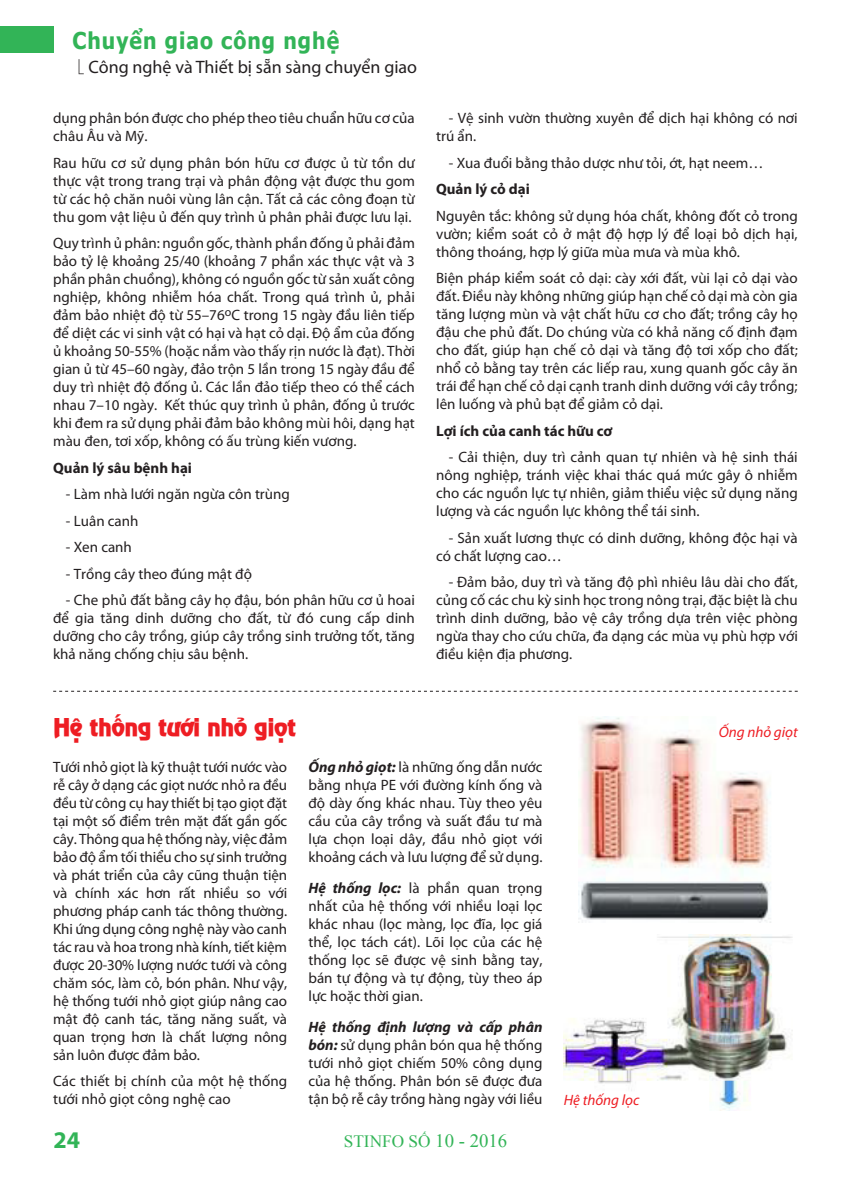
<style>
.page{position:relative;width:851px;height:1191px;background:#fff}
.page>*{position:absolute;margin:0;border:0;box-sizing:border-box;transform-origin:0 0}
.t1{font:24px "UVN Nguyen Du";letter-spacing:-.025em;color:#ee1d23}
.t2{font:700 24px "Myriad Pro";color:#32b457}
.t3{font:700 23.1px "Tahoma";letter-spacing:.05em;color:#32b457;scale:.91 1}
.t4{font:18px "Myriad Pro";color:#231f20}
.t5{font:17.25px "Times New Roman";color:#32b457}
.t6{font:15px/18px "Myriad Pro";color:#231f20;text-align:justify}
.t7{font:700 15px "Myriad Pro";color:#231f20}
.t8{font:italic 15px "Myriad Pro";color:#ee1d23}
.s1{font-weight:700;font-style:italic}
.s2{font-size:18.75px}
</style>
<div class="page">
<div style="left:0;top:26px;width:53px;height:27px;background:#32b457"></div>
<img style="left:563px;top:935px;width:230px;height:175px">
<svg style="left:53px;top:691px;width:744px;height:1px"></svg>
<img style="left:578px;top:716px;width:193px;height:206px">
<h2 class="t3" style="left:72px;top:24px;width:295px">Chuyển giao công nghệ</h2>
<p class="t4" style="left:88px;top:56px;width:330px">Công nghệ và Thiết bị sẵn sàng chuyển giao</p>
<p class="t6" style="left:53px;top:109px;width:363px">dụng phân bón được cho phép theo tiêu chuẩn hữu cơ của châu Âu và Mỹ.</p>
<p class="t6" style="left:53px;top:153px;width:363px">Rau hữu cơ sử dụng phân bón hữu cơ được ủ từ tồn dư thực vật trong trang trại và phân động vật được thu gom từ các hộ chăn nuôi vùng lân cận. Tất cả các công đoạn từ thu gom vật liệu ủ đến quy trình ủ phân phải được lưu lại.</p>
<p class="t6" style="left:53px;top:234px;width:363px">Quy trình ủ phân: nguồn gốc, thành phần đống ủ phải đảm bảo tỷ lệ khoảng 25/40 (khoảng 7 phần xác thực vật và 3 phần phân chuồng), không có nguồn gốc từ sản xuất công nghiệp, không nhiễm hóa chất. Trong quá trình ủ, phải đảm bảo nhiệt độ từ 55–76<sup>o</sup>C trong 15 ngày đầu liên tiếp để diệt các vi sinh vật có hại và hạt cỏ dại. Độ ẩm của đống ủ khoảng 50-55% (hoặc nắm vào thấy rịn nước là đạt). Thời gian ủ từ 45–60 ngày, đảo trộn 5 lần trong 15 ngày đầu để duy trì nhiệt độ đống ủ. Các lần đảo tiếp theo có thể cách nhau 7–10 ngày. Kết thúc quy trình ủ phân, đống ủ trước khi đem ra sử dụng phải đảm bảo không mùi hôi, dạng hạt màu đen, tơi xốp, không có ấu trùng kiến vương.</p>
<p class="t7" style="left:53px;top:458px;width:140px">Quản lý sâu bệnh hại</p>
<p class="t6" style="left:66px;top:485px;width:225px">- Làm nhà lưới ngăn ngừa côn trùng</p>
<p class="t6" style="left:66px;top:511px;width:74px">- Luân canh</p>
<p class="t6" style="left:66px;top:538px;width:67px">- Xen canh</p>
<p class="t6" style="left:66px;top:564px;width:187px">- Trồng cây theo đúng mật độ</p>
<p class="t6" style="left:53px;top:591px;width:363px;text-indent:13px">- Che phủ đất bằng cây họ đậu, bón phân hữu cơ ủ hoai để gia tăng dinh dưỡng cho đất, từ đó cung cấp dinh dưỡng cho cây trồng, giúp cây trồng sinh trưởng tốt, tăng khả năng chống chịu sâu bệnh.</p>
<p class="t6" style="left:436px;top:109px;width:363px;text-indent:13px">- Vệ sinh vườn thường xuyên để dịch hại không có nơi trú ẩn.</p>
<p class="t6" style="left:449px;top:153px;width:316px">- Xua đuổi bằng thảo dược như tỏi, ớt, hạt neem…</p>
<p class="t7" style="left:436px;top:179px;width:95px">Quản lý cỏ dại</p>
<p class="t6" style="left:436px;top:206px;width:363px">Nguyên tắc: không sử dụng hóa chất, không đốt cỏ trong vườn; kiểm soát cỏ ở mật độ hợp lý để loại bỏ dịch hại, thông thoáng, hợp lý giữa mùa mưa và mùa khô.</p>
<p class="t6" style="left:436px;top:269px;width:363px">Biện pháp kiểm soát cỏ dại: cày xới đất, vùi lại cỏ dại vào đất. Điều này không những giúp hạn chế cỏ dại mà còn gia tăng lượng mùn và vật chất hữu cơ cho đất; trồng cây họ đậu che phủ đất. Do chúng vừa có khả năng cố định đạm cho đất, giúp hạn chế cỏ dại và tăng độ tơi xốp cho đất; nhổ cỏ bằng tay trên các liếp rau, xung quanh gốc cây ăn trái để hạn chế cỏ dại cạnh tranh dinh dưỡng với cây trồng; lên luống và phủ bạt để giảm cỏ dại.</p>
<p class="t7" style="left:436px;top:421px;width:178px">Lợi ích của canh tác hữu cơ</p>
<p class="t6" style="left:436px;top:448px;width:363px;text-indent:13px">- Cải thiện, duy trì cảnh quan tự nhiên và hệ sinh thái nông nghiệp, tránh việc khai thác quá mức gây ô nhiễm cho các nguồn lực tự nhiên, giảm thiểu việc sử dụng năng lượng và các nguồn lực không thể tái sinh.</p>
<p class="t6" style="left:436px;top:528px;width:363px;text-indent:13px">- Sản xuất lương thực có dinh dưỡng, không độc hại và có chất lượng cao…</p>
<p class="t6" style="left:436px;top:573px;width:363px;text-indent:13px">- Đảm bảo, duy trì và tăng độ phì nhiêu lâu dài cho đất, củng cố các chu kỳ sinh học trong nông trại, đặc biệt là chu trình dinh dưỡng, bảo vệ cây trồng dựa trên việc phòng ngừa thay cho cứu chữa, đa dạng các mùa vụ phù hợp với điều kiện địa phương.</p>
<p class="t1" style="left:53px;top:708px;width:244px">Hệ thống tưới nhỏ giọt</p>
<p class="t6" style="left:53px;top:757px;width:235px">Tưới nhỏ giọt là kỹ thuật tưới nước vào rễ cây ở dạng các giọt nước nhỏ ra đều đều từ công cụ hay thiết bị tạo giọt đặt tại một số điểm trên mặt đất gần gốc cây. Thông qua hệ thống này, việc đảm bảo độ ẩm tối thiểu cho sự sinh trưởng và phát triển của cây cũng thuận tiện và chính xác hơn rất nhiều so với phương pháp canh tác thông thường.<br>Khi ứng dụng công nghệ này vào canh tác rau và hoa trong nhà kính, tiết kiệm được 20-30% lượng nước tưới và công chăm sóc, làm cỏ, bón phân. Như vậy, hệ thống tưới nhỏ giọt giúp nâng cao mật độ canh tác, tăng năng suất, và quan trọng hơn là chất lượng nông sản luôn được đảm bảo.</p>
<p class="t6" style="left:53px;top:1072px;width:235px">Các thiết bị chính của một hệ thống tưới nhỏ giọt công nghệ cao</p>
<p class="t2" style="left:53px;top:1124px;width:28px">24</p>
<p class="t6" style="left:308px;top:757px;width:235px"><span class="s1">Ống nhỏ giọt:</span> là những ống dẫn nước bằng nhựa PE với đường kính ống và độ dày ống khác nhau. Tùy theo yêu cầu của cây trồng và suất đầu tư mà lựa chọn loại dây, đầu nhỏ giọt với khoảng cách và lưu lượng để sử dụng.</p>
<p class="t6" style="left:308px;top:878px;width:235px"><span class="s1">Hệ thống lọc:</span> là phần quan trọng nhất của hệ thống với nhiều loại lọc khác nhau (lọc màng, lọc đĩa, lọc giá thể, lọc tách cát). Lõi lọc của các hệ thống lọc sẽ được vệ sinh bằng tay, bán tự động và tự động, tùy theo áp lực hoặc thời gian.</p>
<p class="t6" style="left:308px;top:1017px;width:235px"><span class="s1">Hệ thống định lượng và cấp phân bón:</span> sử dụng phân bón qua hệ thống tưới nhỏ giọt chiếm 50% công dụng của hệ thống. Phân bón sẽ được đưa tận bộ rễ cây trồng hàng ngày với liều</p>
<p class="t5" style="left:344px;top:1130px;width:165px">STINFO SỐ <span class="s2">10 - 2016</span></p>
<p class="t8" style="left:563px;top:1090px;width:77px">Hệ thống lọc</p>
<p class="t8" style="left:718px;top:722px;width:81px">Ống nhỏ giọt</p>
</div>
